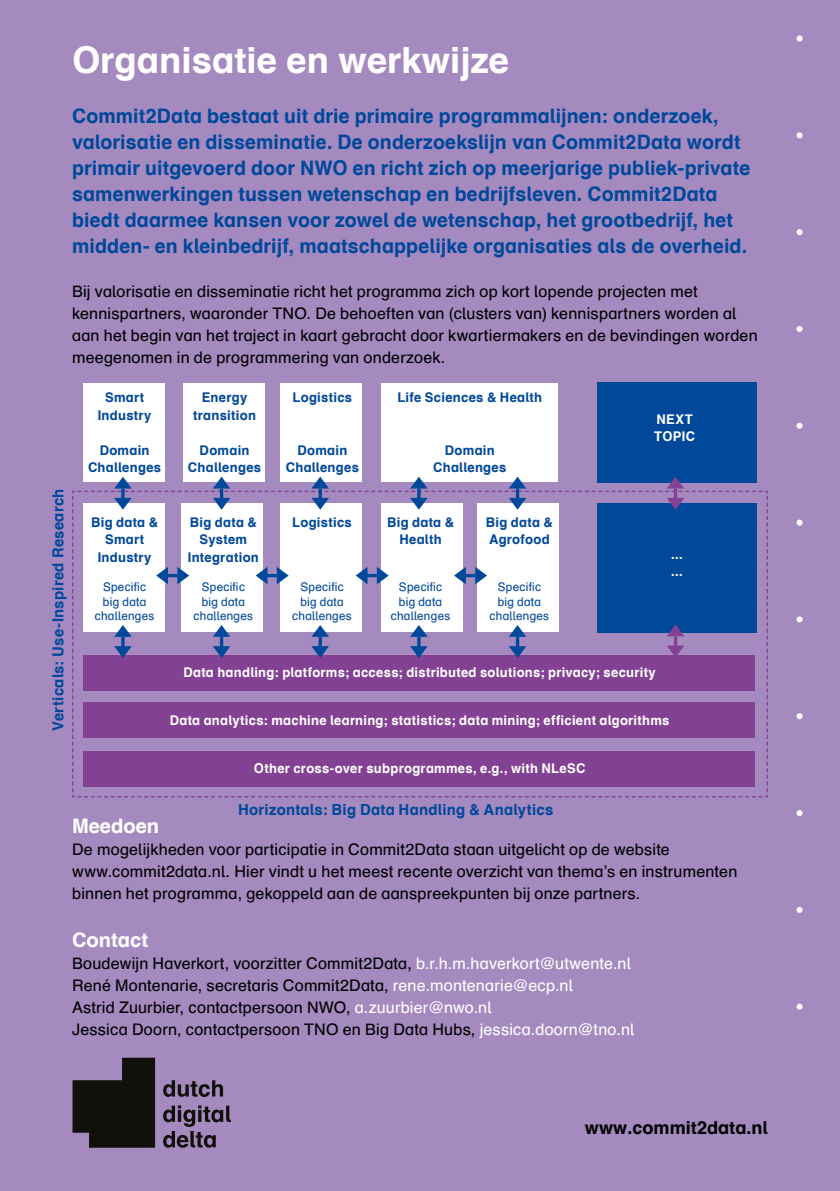
<style>
.page{position:relative;width:840px;height:1191px;background:#fff}
.page>*{position:absolute;margin:0;border:0;box-sizing:border-box;transform-origin:0 0}
.t1{font:700 36.2px "Schulbuch Nord";color:#fff}
.t2{font:700 20px/26px "Schulbuch Nord";letter-spacing:.005em;color:#00489a}
.t3{font:700 20px "Schulbuch Nord";color:#fff}
.t4{font:700 18px "Schulbuch Nord";color:#000}
.t5{font:16px/22px "Schulbuch Nord";letter-spacing:.01em;color:#000}
.t6{font:700 15.2px "Schulbuch Nord";letter-spacing:.015em;color:#00489a}
.t7{font:700 13.4px/17.4px "Schulbuch Nord";letter-spacing:.02em;color:#00489a;text-align:center}
.t8{font:700 13.4px/17.4px "Schulbuch Nord";letter-spacing:.02em;color:#fff}
.t9{font:12px/14.6px "Schulbuch Nord";letter-spacing:.025em;color:#00489a;text-align:center}
.s1{color:#fff}
</style>
<div class="page">
<div style="left:0;top:0;width:839px;height:1191px;background:#a58ac0"></div>
<div style="left:796px;top:35px;width:6px;height:7px;background:#fff;border-radius:50%"></div>
<svg style="left:796px;top:132px;width:6px;height:6px"></svg>
<svg style="left:796px;top:229px;width:6px;height:6px"></svg>
<svg style="left:796px;top:326px;width:6px;height:6px"></svg>
<svg style="left:796px;top:423px;width:6px;height:6px"></svg>
<svg style="left:796px;top:519px;width:6px;height:6px"></svg>
<svg style="left:796px;top:616px;width:6px;height:6px"></svg>
<svg style="left:796px;top:713px;width:6px;height:6px"></svg>
<svg style="left:796px;top:810px;width:6px;height:6px"></svg>
<svg style="left:796px;top:907px;width:6px;height:6px"></svg>
<svg style="left:796px;top:1003px;width:6px;height:6px"></svg>
<svg style="left:163px;top:1105px;width:68px;height:42px"></svg>
<svg style="left:163px;top:1080px;width:60px;height:17px"></svg>
<svg style="left:72px;top:1057px;width:83px;height:90px"></svg>
<div style="left:83px;top:383px;width:81px;height:99px;background:#fff"></div>
<div style="left:183px;top:383px;width:81px;height:99px;background:#fff"></div>
<div style="left:281px;top:383px;width:81px;height:99px;background:#fff"></div>
<div style="left:381px;top:383px;width:176px;height:99px;background:#fff"></div>
<div style="left:597px;top:382px;width:159px;height:100px;background:#00489a"></div>
<svg style="left:72px;top:477px;width:695px;height:320px"></svg>
<h1 class="t1" style="left:72px;top:37px;width:438px">Organisatie en werkwijze</h1>
<p class="t2" style="left:72px;top:102px;width:679px">Commit2Data bestaat uit drie primaire programmalijnen: onderzoek, valorisatie en disseminatie. De onderzoekslijn van Commit2Data wordt primair uitgevoerd door NWO en richt zich op meerjarige publiek-private samenwerkingen tussen wetenschap en bedrijfsleven. Commit2Data biedt daarmee kansen voor zowel de wetenschap, het grootbedrijf, het midden- en kleinbedrijf, maatschappelijke organisaties als de overheid.</p>
<p class="t5" style="left:72px;top:280px;width:686px">Bij valorisatie en disseminatie richt het programma zich op kort lopende projecten met kennispartners, waaronder TNO. De behoeften van (clusters van) kennispartners worden al aan het begin van het traject in kaart gebracht door kwartiermakers en de bevindingen worden meegenomen in de programmering van onderzoek.</p>
<p class="t6" style="left:48px;top:730px;width:243px;rotate:-90deg">Verticals: Use-Inspired Research</p>
<p class="t7" style="left:98px;top:388px;width:55px">Smart<br>Industry</p>
<p class="t7" style="left:88px;top:441px;width:75px">Domain<br>Challenges</p>
<p class="t7" style="left:91px;top:513px;width:68px">Big data &amp;<br>Smart<br>Industry</p>
<p class="t9" style="left:95px;top:579px;width:61px">Specific big data challenges</p>
<p class="t7" style="left:193px;top:388px;width:64px">Energy transition</p>
<p class="t7" style="left:188px;top:441px;width:75px">Domain<br>Challenges</p>
<p class="t7" style="left:188px;top:513px;width:73px">Big data &amp;<br>System<br>Integration</p>
<p class="t9" style="left:193px;top:579px;width:61px">Specific big data challenges</p>
<p class="t7" style="left:292px;top:388px;width:61px">Logistics</p>
<p class="t7" style="left:285px;top:441px;width:75px">Domain<br>Challenges</p>
<p class="t7" style="left:292px;top:513px;width:61px">Logistics</p>
<p class="t9" style="left:292px;top:579px;width:61px">Specific big data challenges</p>
<p class="t7" style="left:397px;top:388px;width:146px">Life Sciences &amp; Health</p>
<p class="t7" style="left:433px;top:441px;width:75px">Domain<br>Challenges</p>
<p class="t7" style="left:387px;top:513px;width:68px">Big data &amp;<br>Health</p>
<p class="t9" style="left:390px;top:579px;width:61px">Specific big data challenges</p>
<p class="t7" style="left:485px;top:513px;width:68px;text-align:left">Big data &amp;<br>Agrofood</p>
<p class="t9" style="left:489px;top:579px;width:61px">Specific big data challenges</p>
<p class="t8" style="left:653px;top:410px;width:42px">NEXT<br>TOPIC</p>
<p class="t8" style="left:670px;top:545px;width:13px">... ...</p>
<p class="t8" style="left:183px;top:663px;width:474px">Data handling: platforms; access; distributed solutions; privacy; security</p>
<p class="t8" style="left:170px;top:711px;width:501px">Data analytics: machine learning; statistics; data mining; efficient algorithms</p>
<p class="t8" style="left:254px;top:759px;width:333px">Other cross-over subprogrammes, e.g., with NLeSC</p>
<p class="t6" style="left:238px;top:799px;width:317px">Horizontals: Big Data Handling &amp; Analytics</p>
<p class="t3" style="left:72px;top:812px;width:88px">Meedoen</p>
<p class="t5" style="left:72px;top:837px;width:666px">De mogelijkheden voor participatie in Commit2Data staan uitgelicht op de website www.commit2data.nl. Hier vindt u het meest recente overzicht van thema’s en instrumenten binnen het programma, gekoppeld aan de aanspreekpunten bij onze partners.</p>
<p class="t3" style="left:72px;top:926px;width:78px">Contact</p>
<p class="t5" style="left:72px;top:951px;width:563px">Boudewijn Haverkort, voorzitter Commit2Data, <span class="s1">b.r.h.m.haverkort@utwente.nl </span>René Montenarie, secretaris Commit2Data, <span class="s1">rene.montenarie@ecp.nl<br></span>Astrid Zuurbier, contactpersoon NWO, <span class="s1">a.zuurbier@nwo.nl<br></span>Jessica Doorn, contactpersoon TNO en Big Data Hubs, <span class="s1">jessica.doorn@tno.nl</span></p>
<p class="t4" style="left:584px;top:1116px;width:184px">www.commit2data.nl</p>
</div>
